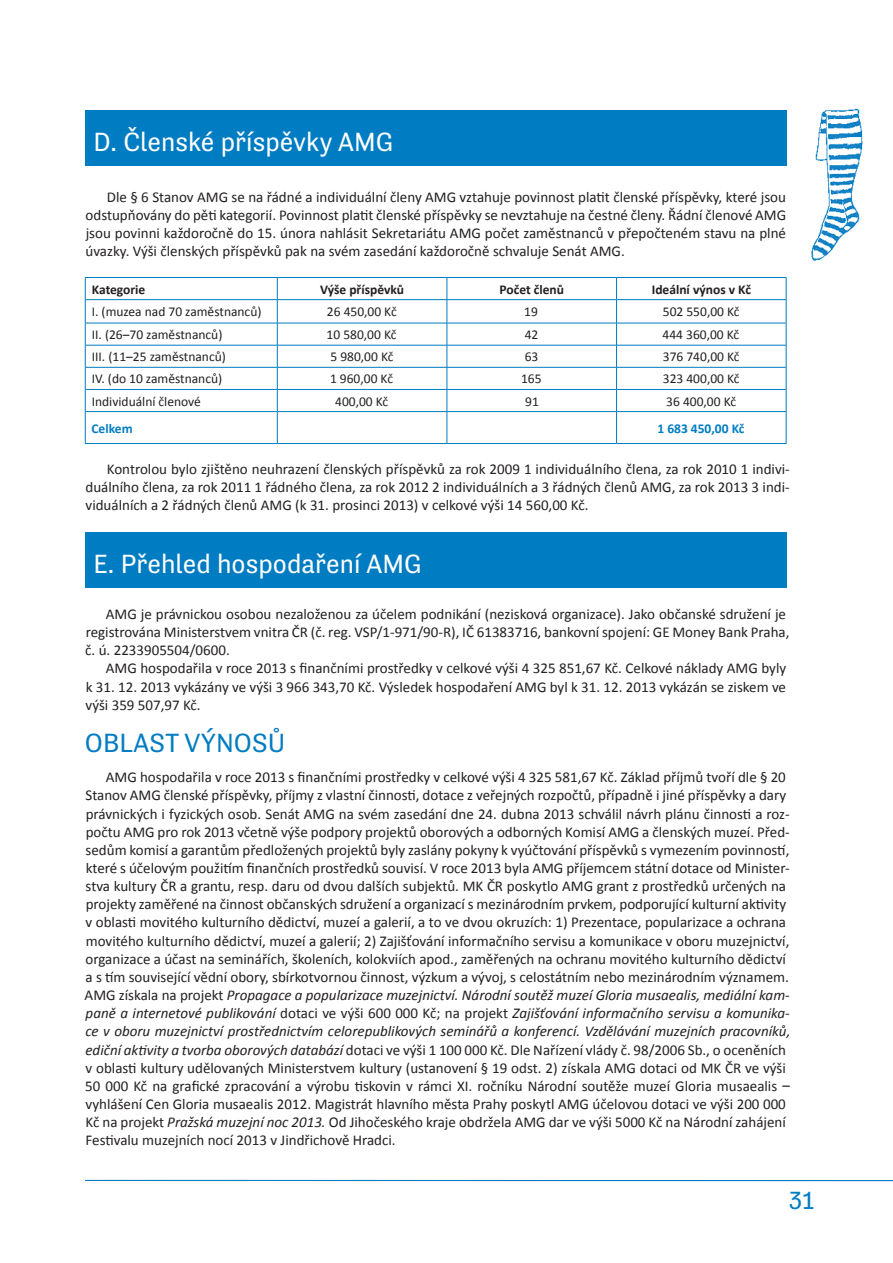
<style>
.page{position:relative;width:893px;height:1263px;background:#fff}
.page>*{position:absolute;margin:0;border:0;box-sizing:border-box;transform-origin:0 0}
.t1{font:27px "Tenso";color:#fff}
.t2{font:27px "Tenso";color:#007cc2}
.t3{font:25.5px "Tenso";color:#007cc2}
.t4{font:15px/18.1px "Calibri";color:#231f20;text-align:justify}
.t5{font:13.5px "Calibri";color:#231f20}
.t6{font:700 13.5px "Calibri";color:#231f20}
.t7{font:700 13.5px "Calibri";color:#007cc2}
.s1{font-style:italic}
</style>
<div class="page">
<hr style="left:85px;top:1180px;width:808px;height:1px;background:#007cc2">
<hr style="left:85px;top:277px;width:192px;height:1px;background:#007cc2">
<hr style="left:277px;top:277px;width:170px;height:1px;background:#007cc2">
<hr style="left:447px;top:277px;width:169px;height:1px;background:#007cc2">
<hr style="left:616px;top:277px;width:170px;height:1px;background:#007cc2">
<hr style="left:85px;top:299px;width:192px;height:1px;background:#007cc2">
<hr style="left:277px;top:299px;width:170px;height:1px;background:#007cc2">
<hr style="left:447px;top:299px;width:169px;height:1px;background:#007cc2">
<hr style="left:616px;top:299px;width:170px;height:1px;background:#007cc2">
<hr style="left:85px;top:323px;width:192px;height:1px;background:#007cc2">
<hr style="left:277px;top:323px;width:170px;height:1px;background:#007cc2">
<hr style="left:447px;top:323px;width:169px;height:1px;background:#007cc2">
<hr style="left:616px;top:323px;width:170px;height:1px;background:#007cc2">
<hr style="left:85px;top:345px;width:192px;height:1px;background:#007cc2">
<hr style="left:277px;top:345px;width:170px;height:1px;background:#007cc2">
<hr style="left:447px;top:345px;width:169px;height:1px;background:#007cc2">
<hr style="left:616px;top:345px;width:170px;height:1px;background:#007cc2">
<hr style="left:85px;top:367px;width:192px;height:1px;background:#007cc2">
<hr style="left:277px;top:367px;width:170px;height:1px;background:#007cc2">
<hr style="left:447px;top:367px;width:169px;height:1px;background:#007cc2">
<hr style="left:616px;top:367px;width:170px;height:1px;background:#007cc2">
<hr style="left:85px;top:389px;width:192px;height:1px;background:#007cc2">
<svg style="left:85px;top:278px;width:1px;height:133px"></svg>
<hr style="left:277px;top:389px;width:170px;height:1px;background:#007cc2">
<svg style="left:277px;top:278px;width:1px;height:133px"></svg>
<hr style="left:447px;top:389px;width:169px;height:1px;background:#007cc2">
<svg style="left:447px;top:278px;width:1px;height:133px"></svg>
<hr style="left:616px;top:389px;width:170px;height:1px;background:#007cc2">
<svg style="left:616px;top:278px;width:1px;height:133px"></svg>
<svg style="left:786px;top:278px;width:1px;height:133px"></svg>
<hr style="left:85px;top:411px;width:192px;height:1px;background:#007cc2">
<hr style="left:85px;top:412px;width:1px;height:31px;background:#007cc2">
<hr style="left:277px;top:411px;width:170px;height:1px;background:#007cc2">
<hr style="left:277px;top:412px;width:1px;height:31px;background:#007cc2">
<hr style="left:447px;top:411px;width:169px;height:1px;background:#007cc2">
<hr style="left:447px;top:412px;width:1px;height:31px;background:#007cc2">
<hr style="left:616px;top:411px;width:170px;height:1px;background:#007cc2">
<hr style="left:616px;top:412px;width:1px;height:31px;background:#007cc2">
<hr style="left:786px;top:412px;width:1px;height:31px;background:#007cc2">
<hr style="left:85px;top:443px;width:192px;height:1px;background:#007cc2">
<hr style="left:277px;top:443px;width:170px;height:1px;background:#007cc2">
<hr style="left:447px;top:443px;width:169px;height:1px;background:#007cc2">
<hr style="left:616px;top:443px;width:170px;height:1px;background:#007cc2">
<div style="left:85px;top:111px;width:702px;height:55px;background:#007cc2"></div>
<div style="left:85px;top:532px;width:702px;height:56px;background:#007cc2"></div>
<img style="left:811px;top:108px;width:52px;height:153px">
<h1 class="t1" style="left:94px;top:127px;width:301px">D. Členské příspěvky AM G</h1>
<p class="t4" style="left:86px;top:187px;width:702px;text-indent:21px">Dle § 6 Stanov AMG se na řádné a individuální členy AMG vztahuje povinnost platit členské příspěvky, které jsou odstupňovány do pěti kategorií. Povinnost platit členské příspěvky se nevztahuje na čestné členy. Řádní členové AMG jsou povinni každoročně do 15. února nahlásit Sekretariátu AMG počet zaměstnanců v přepočteném stavu na plné úvazky. Výši členských příspěvků pak na svém zasedání každoročně schvaluje Senát AMG.</p>
<p class="t6" style="left:92px;top:281px;width:55px">Kategorie</p>
<p class="t6" style="left:320px;top:281px;width:86px">Výše příspěvků</p>
<p class="t6" style="left:500px;top:281px;width:66px">Počet členů</p>
<p class="t6" style="left:652px;top:281px;width:101px">Ideální výnos v Kč</p>
<p class="t5" style="left:92px;top:304px;width:171px">I. (muzea nad 70 zaměstnanců)</p>
<p class="t5" style="left:327px;top:304px;width:71px">26 450,00 Kč</p>
<p class="t5" style="left:524px;top:304px;width:15px">19</p>
<p class="t5" style="left:663px;top:304px;width:78px">502 550,00 Kč</p>
<p class="t5" style="left:92px;top:326px;width:132px">II. (26–70 zaměstnanců)</p>
<p class="t5" style="left:327px;top:326px;width:71px">10 580,00 Kč</p>
<p class="t5" style="left:525px;top:326px;width:15px">42</p>
<p class="t5" style="left:663px;top:326px;width:78px">444 360,00 Kč</p>
<p class="t5" style="left:92px;top:348px;width:136px">III. (11–25 zaměstnanců)</p>
<p class="t5" style="left:330px;top:348px;width:64px">5 980,00 Kč</p>
<p class="t5" style="left:525px;top:348px;width:15px">63</p>
<p class="t5" style="left:663px;top:348px;width:78px">376 740,00 Kč</p>
<p class="t5" style="left:92px;top:371px;width:132px">IV. (do 10 zaměstnanců)</p>
<p class="t5" style="left:330px;top:371px;width:64px">1 960,00 Kč</p>
<p class="t5" style="left:521px;top:371px;width:22px">165</p>
<p class="t5" style="left:663px;top:371px;width:78px">323 400,00 Kč</p>
<p class="t5" style="left:92px;top:393px;width:111px">Individuální členové</p>
<p class="t5" style="left:335px;top:393px;width:55px">400,00 Kč</p>
<p class="t5" style="left:525px;top:393px;width:15px">91</p>
<p class="t5" style="left:666px;top:393px;width:71px">36 400,00 Kč</p>
<p class="t7" style="left:92px;top:420px;width:43px">Celkem</p>
<p class="t7" style="left:657px;top:420px;width:88px">1 683 450,00 Kč</p>
<p class="t4" style="left:86px;top:459px;width:706px;text-indent:21px">Kontrolou bylo zjištěno neuhrazení členských příspěvků za rok 2009 1 individuálního člena, za rok 2010 1 indivi&shy;duálního člena, za rok 2011 1 řádného člena, za rok 2012 2 individuálních a 3 řádných členů AMG, za rok 2013 3 indi&shy;viduálních a 2 řádných členů AMG (k 31. prosinci 2013) v celkové výši 14 560,00 Kč.</p>
<h1 class="t1" style="left:94px;top:548px;width:329px">E. Přehled hospodaření AM G</h1>
<p class="t4" style="left:85px;top:604px;width:706px;text-align:left;text-indent:21px">AMG je právnickou osobou nezaloženou za účelem podnikání (nezisková organizace). Jako občanské sdružení je registrována Ministerstvem vnitra ČR (č. reg. VSP/1-971/90-R), IČ 61383716, bankovní spojení: GE Money Bank Praha, č. ú. 2233905504/0600.</p>
<p class="t4" style="left:86px;top:659px;width:702px;text-indent:20px">AMG hospodařila v roce 2013 s finančními prostředky v celkové výši 4 325 851,67 Kč. Celkové náklady AMG byly k 31. 12. 2013 vykázány ve výši 3 966 343,70 Kč. Výsledek hospodaření AMG byl k 31. 12. 2013 vykázán se ziskem ve výši 359 507,97 Kč.</p>
<h1 class="t2" style="left:85px;top:728px;width:202px">Oblast výnosů</h1>
<p class="t4" style="left:85px;top:767px;width:707px;text-align:left;text-indent:21px">AMG hospodařila v roce 2013 s finančními prostředky v celkové výši 4 325 581,67 Kč. Základ příjmů tvoří dle § 20<br>Stanov AMG členské příspěvky, příjmy z vlastní činnosti, dotace z veřejných rozpočtů, případně i jiné příspěvky a dary právnických i fyzických osob. Senát AMG na svém zasedání dne 24. dubna 2013 schválil návrh plánu činnosti a roz&shy;počtu AMG pro rok 2013 včetně výše podpory projektů oborových a odborných Komisí AMG a členských muzeí. Před&shy;sedům komisí a garantům předložených projektů byly zaslány pokyny k vyúčtování příspěvků s vymezením povinností, které s účelovým použitím finančních prostředků souvisí. V roce 2013 byla AMG příjemcem státní dotace od Minister&shy;stva kultury ČR a grantu, resp. daru od dvou dalších subjektů. MK ČR poskytlo AMG grant z prostředků určených na projekty zaměřené na činnost občanských sdružení a organizací s mezinárodním prvkem, podporující kulturní aktivity v oblasti movitého kulturního dědictví, muzeí a galerií, a to ve dvou okruzích: 1) Prezentace, popularizace a ochrana movitého kulturního dědictví, muzeí a galerií; 2) Zajišťování informačního servisu a komunikace v oboru muzejnictví, organizace a účast na seminářích, školeních, kolokviích apod., zaměřených na ochranu movitého kulturního dědictví a s tím související vědní obory, sbírkotvornou činnost, výzkum a vývoj, s celostátním nebo mezinárodním významem.<br>AMG získala na projekt <span class="s1">Propagace a popularizace muzejnictví. Národní soutěž muzeí Gloria musaealis, mediální kam&shy;paně a internetové publikování</span> dotaci ve výši 600 000 Kč; na projekt <span class="s1">Zajišťování informačního servisu a komunika&shy;ce v oboru muzejnictví prostřednictvím celorepublikových seminářů a konferencí. Vzdělávání muzejních pracovníků, ediční aktivity a tvorba oborových databází</span> dotaci ve výši 1 100 000 Kč. Dle Nařízení vlády č. 98/2006 Sb., o oceněních v oblasti kultury udělovaných Ministerstvem kultury (ustanovení § 19 odst. 2) získala AMG dotaci od MK ČR ve výši 50 000 Kč na grafické zpracování a výrobu tiskovin v rámci XI. ročníku Národní soutěže muzeí Gloria musaealis – vyhlášení Cen Gloria musaealis 2012. Magistrát hlavního města Prahy poskytl AMG účelovou dotaci ve výši 200 000<br>Kč na projekt <span class="s1">Pražská muzejní noc 2013.</span> Od Jihočeského kraje obdržela AMG dar ve výši 5000 Kč na Národní zahájení Festivalu muzejních nocí 2013 v Jindřichově Hradci.</p>
<h2 class="t3" style="left:789px;top:1185px;width:27px">31</h2>
</div>
